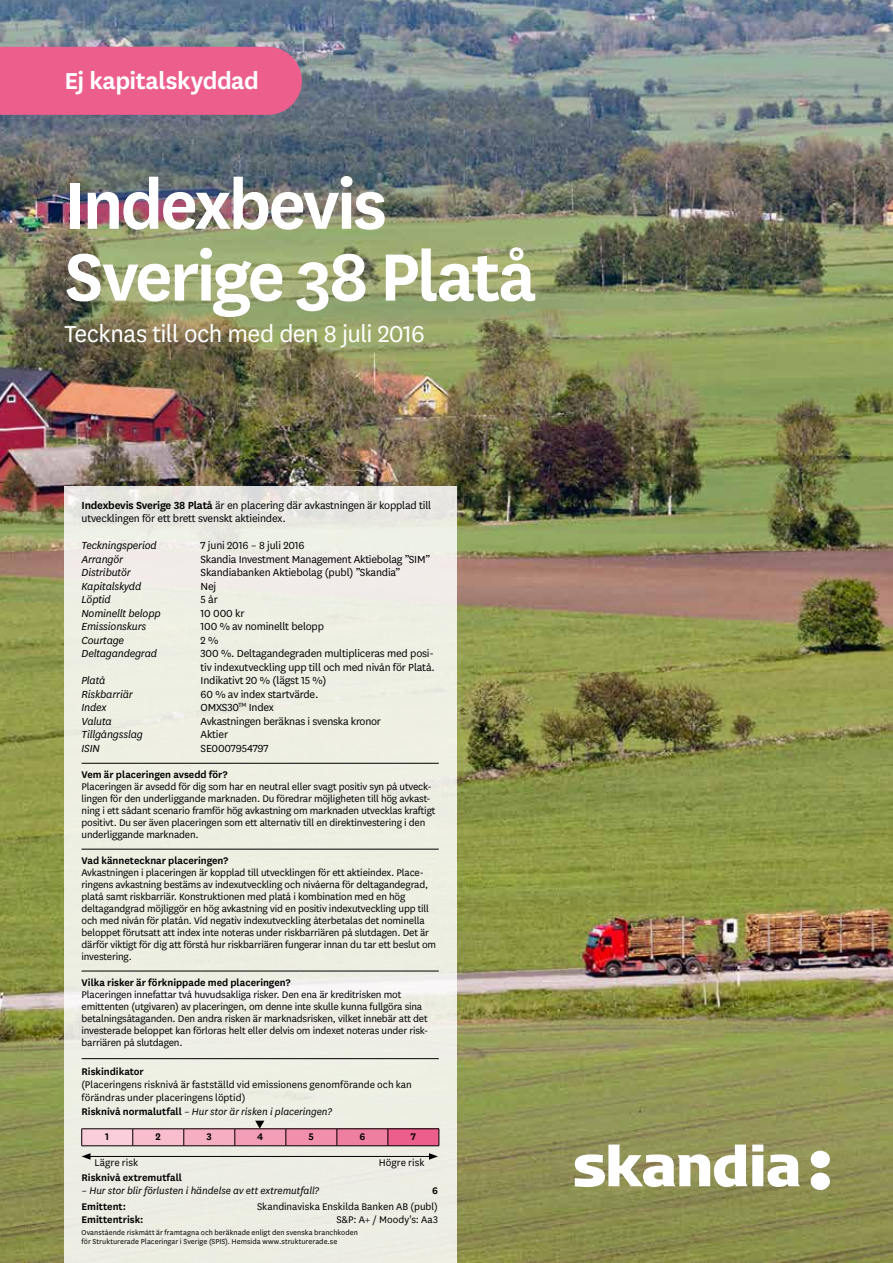
<style>
.page{position:relative;width:893px;height:1263px;background:#fff}
.page>*{position:absolute;margin:0;border:0;box-sizing:border-box;transform-origin:0 0}
.t1{font:600 78px/71.7px "Skandia Sans";letter-spacing:-.04em;color:#fff}
.t2{font:27px "Skandia Sans";letter-spacing:-.02em;color:#fff}
.t3{font:600 27px "Skandia Sans";letter-spacing:-.02em;color:#fff}
.t4{font:12px/13.5px "Skandia Sans";letter-spacing:-.015em;color:#000}
.t5{font:italic 12px "Skandia Sans";letter-spacing:-.015em;color:#000}
.t6{font:11.25px/12px "Skandia Sans";letter-spacing:-.015em;color:#000}
.t7{font:600 11.25px "Skandia Sans";letter-spacing:-.005em;color:#000}
.t8{font:italic 11.25px "Skandia Sans";letter-spacing:-.005em;color:#000}
.t9{font:11.25px "Skandia Sans";letter-spacing:.005em;color:#000}
.t10{font:8.25px/9px "Skandia Sans";letter-spacing:.005em;color:#000}
.s1{font-weight:600}
.s2{font-weight:600;font-style:normal}
</style>
<div class="page">
<img style="left:0;top:0;width:893px;height:1263px">
<div style="left:0;top:47px;width:302px;height:68px;background:#ec5f8d"></div>
<div style="left:65px;top:486px;width:392px;height:777px;background:#eeefe3"></div>
<hr style="left:82px;top:763px;width:357px;height:1px;background:#000">
<hr style="left:82px;top:849px;width:357px;height:1px;background:#000">
<hr style="left:82px;top:971px;width:357px;height:1px;background:#000">
<svg style="left:575px;top:1144px;width:255px;height:46px"></svg>
<hr style="left:82px;top:1058px;width:357px;height:1px;background:#000">
<hr style="left:88px;top:1156px;width:343px;height:1px;background:#000">
<svg style="left:82px;top:1153px;width:9px;height:7px"></svg>
<svg style="left:429px;top:1153px;width:9px;height:7px"></svg>
<svg style="left:255px;top:1121px;width:9px;height:7px"></svg>
<div style="left:82px;top:1129px;width:51px;height:17px;background:#faceda"></div>
<div style="left:133px;top:1129px;width:51px;height:17px;background:#f8bece"></div>
<div style="left:184px;top:1129px;width:51px;height:17px;background:#f6aec2"></div>
<div style="left:235px;top:1129px;width:51px;height:17px;background:#f39eb7"></div>
<div style="left:286px;top:1129px;width:51px;height:17px;background:#f18fac"></div>
<div style="left:337px;top:1129px;width:51px;height:17px;background:#ef7fa1"></div>
<div style="left:388px;top:1129px;width:51px;height:17px;background:#ec5f8d"></div>
<hr style="left:82px;top:1128px;width:51px;height:1px;background:#000">
<svg style="left:81px;top:1129px;width:1px;height:16px"></svg>
<hr style="left:133px;top:1128px;width:51px;height:1px;background:#000">
<svg style="left:132px;top:1129px;width:1px;height:16px"></svg>
<hr style="left:184px;top:1128px;width:51px;height:1px;background:#000">
<svg style="left:184px;top:1129px;width:1px;height:16px"></svg>
<hr style="left:235px;top:1128px;width:51px;height:1px;background:#000">
<svg style="left:235px;top:1129px;width:1px;height:16px"></svg>
<hr style="left:286px;top:1128px;width:51px;height:1px;background:#000">
<svg style="left:286px;top:1129px;width:1px;height:16px"></svg>
<hr style="left:337px;top:1128px;width:51px;height:1px;background:#000">
<svg style="left:337px;top:1129px;width:1px;height:16px"></svg>
<hr style="left:388px;top:1128px;width:51px;height:1px;background:#000">
<svg style="left:388px;top:1129px;width:1px;height:16px"></svg>
<svg style="left:439px;top:1129px;width:1px;height:16px"></svg>
<hr style="left:82px;top:1145px;width:51px;height:1px;background:#000">
<hr style="left:133px;top:1145px;width:51px;height:1px;background:#000">
<hr style="left:184px;top:1145px;width:51px;height:1px;background:#000">
<hr style="left:235px;top:1145px;width:51px;height:1px;background:#000">
<hr style="left:286px;top:1145px;width:51px;height:1px;background:#000">
<hr style="left:337px;top:1145px;width:51px;height:1px;background:#000">
<hr style="left:388px;top:1145px;width:51px;height:1px;background:#000">
<h2 class="t3" style="left:65px;top:62px;width:196px">Ej kapitalskyddad</h2>
<h1 class="t1" style="left:65px;top:164px;width:474px">Indexbevis<br>Sverige 38 Platå</h1>
<h2 class="t2" style="left:65px;top:316px;width:362px">Tecknas till och med den 8 juli 2016</h2>
<p class="t4" style="left:82px;top:498px;width:351px"><span class="s1">Indexbevis Sverige 38 Platå</span> är en placering där avkastningen är kopplad till utvecklingen för ett brett svenskt aktieindex.</p>
<p class="t5" style="left:82px;top:538px;width:77px">Teckningsperiod</p>
<p class="t4" style="left:201px;top:538px;width:106px">7 juni 2016 – 8 juli 2016</p>
<p class="t5" style="left:82px;top:552px;width:43px">Arrangör</p>
<p class="t4" style="left:201px;top:552px;width:231px">Skandia Investment Management Aktiebolag ”SIM”</p>
<p class="t5" style="left:82px;top:565px;width:51px">Distributör</p>
<p class="t4" style="left:201px;top:565px;width:201px">Skandiabanken Aktiebolag (publ) ”Skandia”</p>
<p class="t5" style="left:82px;top:579px;width:61px">Kapitalskydd</p>
<p class="t4" style="left:201px;top:579px;width:17px">Nej</p>
<p class="t5" style="left:82px;top:592px;width:31px">Löptid</p>
<p class="t4" style="left:201px;top:592px;width:19px">5 år</p>
<p class="t5" style="left:82px;top:606px;width:81px">Nominellt belopp</p>
<p class="t4" style="left:201px;top:606px;width:45px">10 000 kr</p>
<p class="t5" style="left:82px;top:619px;width:66px">Emissionskurs</p>
<p class="t4" style="left:201px;top:619px;width:125px">100 % av nominellt belopp</p>
<p class="t5" style="left:82px;top:633px;width:44px">Courtage</p>
<p class="t4" style="left:201px;top:633px;width:19px">2 %</p>
<p class="t5" style="left:82px;top:646px;width:77px">Deltagandegrad</p>
<p class="t4" style="left:201px;top:646px;width:236px">300 %. Deltagandegraden multipliceras med posi&shy;tiv indexutveckling upp till och med nivån för Platå.</p>
<p class="t5" style="left:82px;top:673px;width:25px">Platå</p>
<p class="t4" style="left:201px;top:673px;width:127px">Indikativt 20 % (lägst 15 %)</p>
<p class="t5" style="left:82px;top:687px;width:53px">Riskbarriär</p>
<p class="t4" style="left:201px;top:687px;width:119px">60 % av index startvärde.</p>
<p class="t5" style="left:82px;top:700px;width:27px">Index</p>
<p class="t4" style="left:201px;top:700px;width:75px">OMXS30<sup>TM</sup> Index</p>
<p class="t5" style="left:82px;top:714px;width:32px">Valuta</p>
<p class="t4" style="left:201px;top:714px;width:182px">Avkastningen beräknas i svenska kronor</p>
<p class="t5" style="left:82px;top:727px;width:63px">Tillgångsslag</p>
<p class="t4" style="left:201px;top:727px;width:29px">Aktier</p>
<p class="t5" style="left:82px;top:741px;width:20px">ISIN</p>
<p class="t4" style="left:201px;top:741px;width:70px">SE0007954797</p>
<p class="t7" style="left:82px;top:767px;width:148px">Vem är placeringen avsedd för?</p>
<p class="t6" style="left:82px;top:780px;width:355px">Placeringen är avsedd för dig som har en neutral eller svagt positiv syn på utveck&shy;lingen för den underliggande marknaden. Du föredrar möjligheten till hög avkast&shy;ning i ett sådant scenario framför hög avkastning om marknaden utvecklas kraftigt positivt. Du ser även placeringen som ett alternativ till en direktinvestering i den underliggande marknaden.</p>
<p class="t7" style="left:82px;top:853px;width:148px">Vad kännetecknar placeringen?</p>
<p class="t6" style="left:82px;top:866px;width:356px">Avkastningen i placeringen är kopplad till utvecklingen för ett aktieindex. Place&shy;ringens avkastning bestäms av indexutveckling och nivåerna för deltagandegrad, platå samt riskbarriär. Konstruktionen med platå i kombination med en hög deltagandgrad möjliggör en hög avkastning vid en positiv indexutveckling upp till och med nivån för platån. Vid negativ indexutveckling återbetalas det nominella beloppet förutsatt att index inte noteras under riskbarriären på slutdagen. Det är därför viktigt för dig att förstå hur riskbarriären fungerar innan du tar ett beslut om investering.</p>
<p class="t7" style="left:82px;top:975px;width:210px">Vilka risker är förknippade med placeringen?</p>
<p class="t6" style="left:82px;top:988px;width:348px">Placeringen innefattar två huvudsakliga risker. Den ena är kreditrisken mot emittenten (utgivaren) av placeringen, om denne inte skulle kunna fullgöra sina betalningsåtaganden. Den andra risken är marknadsrisken, vilket innebär att det investerade beloppet kan förloras helt eller delvis om indexet noteras under risk&shy;barriären på slutdagen.</p>
<p class="t7" style="left:82px;top:1064px;width:64px">Riskindikator</p>
<p class="t6" style="left:82px;top:1078px;width:332px;line-height:12.9px">(Placeringens risknivå är fastställd vid emissionens genomförande och kan förändras under placeringens löptid)</p>
<p class="t8" style="left:82px;top:1105px;width:252px"><span class="s2">Risknivå normalutfall</span> – Hur stor är risken i placeringen?</p>
<p class="t7" style="left:105px;top:1129px;width:5px">1</p>
<p class="t7" style="left:156px;top:1129px;width:7px">2</p>
<p class="t7" style="left:207px;top:1129px;width:7px">3</p>
<p class="t7" style="left:257px;top:1129px;width:8px">4</p>
<p class="t7" style="left:309px;top:1129px;width:7px">5</p>
<p class="t7" style="left:359px;top:1129px;width:7px">6</p>
<p class="t7" style="left:411px;top:1129px;width:7px">7</p>
<p class="t6" style="left:94px;top:1156px;width:45px">Lägre risk</p>
<p class="t6" style="left:379px;top:1156px;width:47px">Högre risk</p>
<p class="t7" style="left:82px;top:1170px;width:102px">Risknivå extremutfall</p>
<p class="t8" style="left:82px;top:1184px;width:239px">– Hur stor blir förlusten i händelse av ett extremutfall?</p>
<p class="t7" style="left:432px;top:1183px;width:7px">6</p>
<p class="t7" style="left:82px;top:1199px;width:46px">Emittent:</p>
<p class="t6" style="left:257px;top:1200px;width:182px">Skandinaviska Enskilda Banken AB (publ)</p>
<p class="t7" style="left:82px;top:1212px;width:64px">Emittentrisk:</p>
<p class="t9" style="left:336px;top:1212px;width:103px">S&amp;P: A+ / Moody's: Aa3</p>
<p class="t10" style="left:82px;top:1228px;width:278px">Ovanstående riskmått är framtagna och beräknade enligt den svenska branchkoden för Strukturerade Placeringar i Sverige (SPIS). Hemsida www.strukturerade.se</p>
</div>
